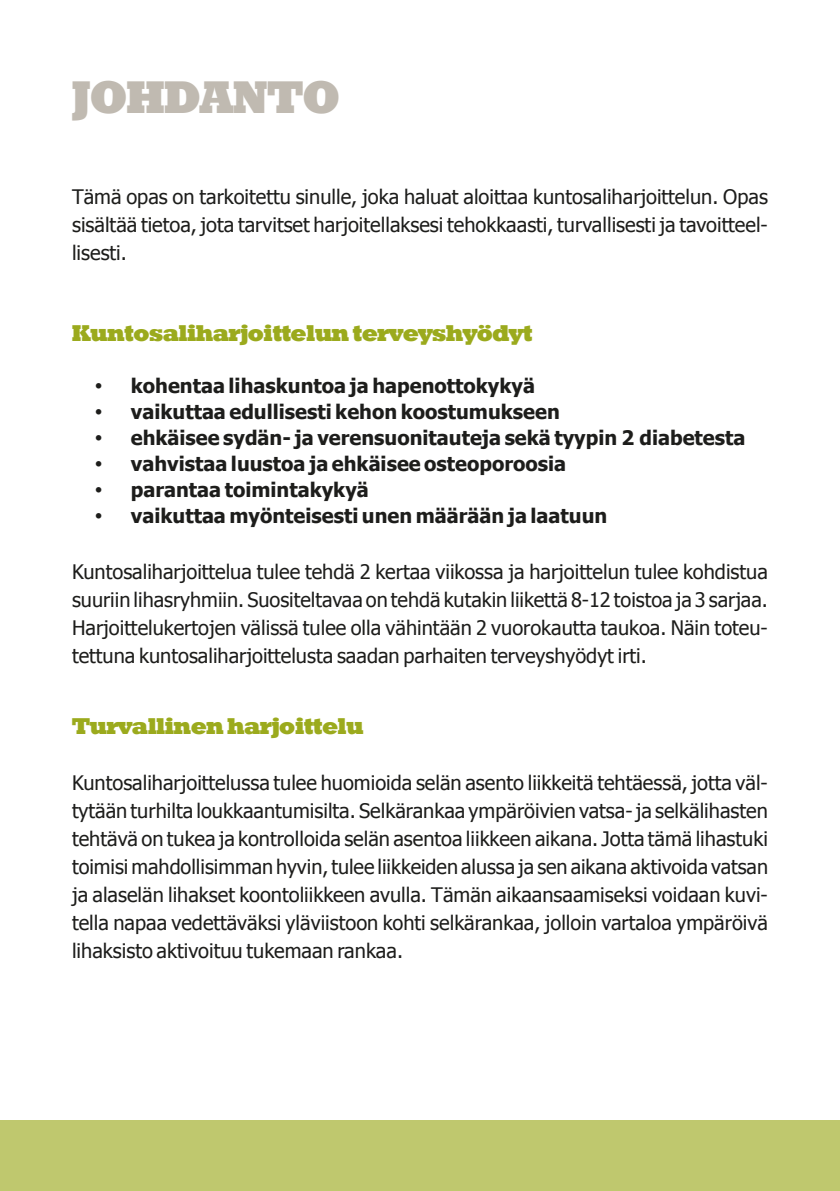
<style>
.page{position:relative;width:840px;height:1191px;background:#fff}
.page>*{position:absolute;margin:0;border:0;box-sizing:border-box;transform-origin:0 0}
.t1{font:44px "Roland";color:#c0bab1}
.peruskpl{font:22px "Roland";color:#9baa1d}
.johdanto{font:22px "Roland";color:#9baa1d}
.johdanto-2{font:20px/28px "Tahoma";color:#1d1d1b;text-align:justify}
.t2{font:700 20px "Tahoma";color:#1d1d1b}
.s1{font-family:"Garamond";font-weight:400;font-size:22px}
</style>
<div class="page">
<div style="left:0;top:1120px;width:839px;height:71px;background:#bfc86e"></div>
<p class="t1" style="left:72px;top:72px;width:269px">JOHDANTO</p>
<p class="johdanto-2" style="left:72px;top:182px;width:697px">Tämä opas on tarkoitettu sinulle, joka haluat aloittaa kuntosaliharjoittelun. Opas sisältää tietoa, jota tarvitset harjoitellaksesi tehokkaasti, turvallisesti ja tavoitteel&shy;lisesti.</p>
<p class="peruskpl" style="left:72px;top:320px;width:461px">Kuntosaliharjoittelun terveyshyödyt</p>
<p class="t2" style="left:95px;top:371px;width:441px"><span class="s1">•</span> kohentaa lihaskuntoa ja hapenottokykyä</p>
<p class="t2" style="left:95px;top:397px;width:466px"><span class="s1">•</span> vaikuttaa edullisesti kehon koostumukseen</p>
<p class="t2" style="left:95px;top:423px;width:651px"><span class="s1">•</span> ehkäisee sydän- ja verensuonitauteja sekä tyypin 2 diabetesta</p>
<p class="t2" style="left:95px;top:449px;width:472px"><span class="s1">•</span> vahvistaa luustoa ja ehkäisee osteoporoosia</p>
<p class="t2" style="left:95px;top:475px;width:275px"><span class="s1">•</span> parantaa toimintakykyä</p>
<p class="t2" style="left:95px;top:501px;width:514px"><span class="s1">•</span> vaikuttaa myönteisesti unen määrään ja laatuun</p>
<p class="johdanto-2" style="left:72px;top:556px;width:697px">Kuntosaliharjoittelua tulee tehdä 2 kertaa viikossa ja harjoittelun tulee kohdistua suuriin lihasryhmiin. Suositeltavaa on tehdä kutakin liikettä 8-12 toistoa ja 3 sarjaa.<br>Harjoittelukertojen välissä tulee olla vähintään 2 vuorokautta taukoa. Näin toteu&shy;tettuna kuntosaliharjoittelusta saadan parhaiten terveyshyödyt irti.</p>
<p class="johdanto" style="left:72px;top:713px;width:292px">Turvallinen harjoittelu</p>
<p class="johdanto-2" style="left:72px;top:768px;width:697px">Kuntosaliharjoittelussa tulee huomioida selän asento liikkeitä tehtäessä, jotta väl&shy;tytään turhilta loukkaantumisilta. Selkärankaa ympäröivien vatsa- ja selkälihasten tehtävä on tukea ja kontrolloida selän asentoa liikkeen aikana. Jotta tämä lihastuki toimisi mahdollisimman hyvin, tulee liikkeiden alussa ja sen aikana aktivoida vatsan ja alaselän lihakset koontoliikkeen avulla. Tämän aikaansaamiseksi voidaan kuvi&shy;tella napaa vedettäväksi yläviistoon kohti selkärankaa, jolloin vartaloa ympäröivä lihaksisto aktivoituu tukemaan rankaa.</p>
</div>
